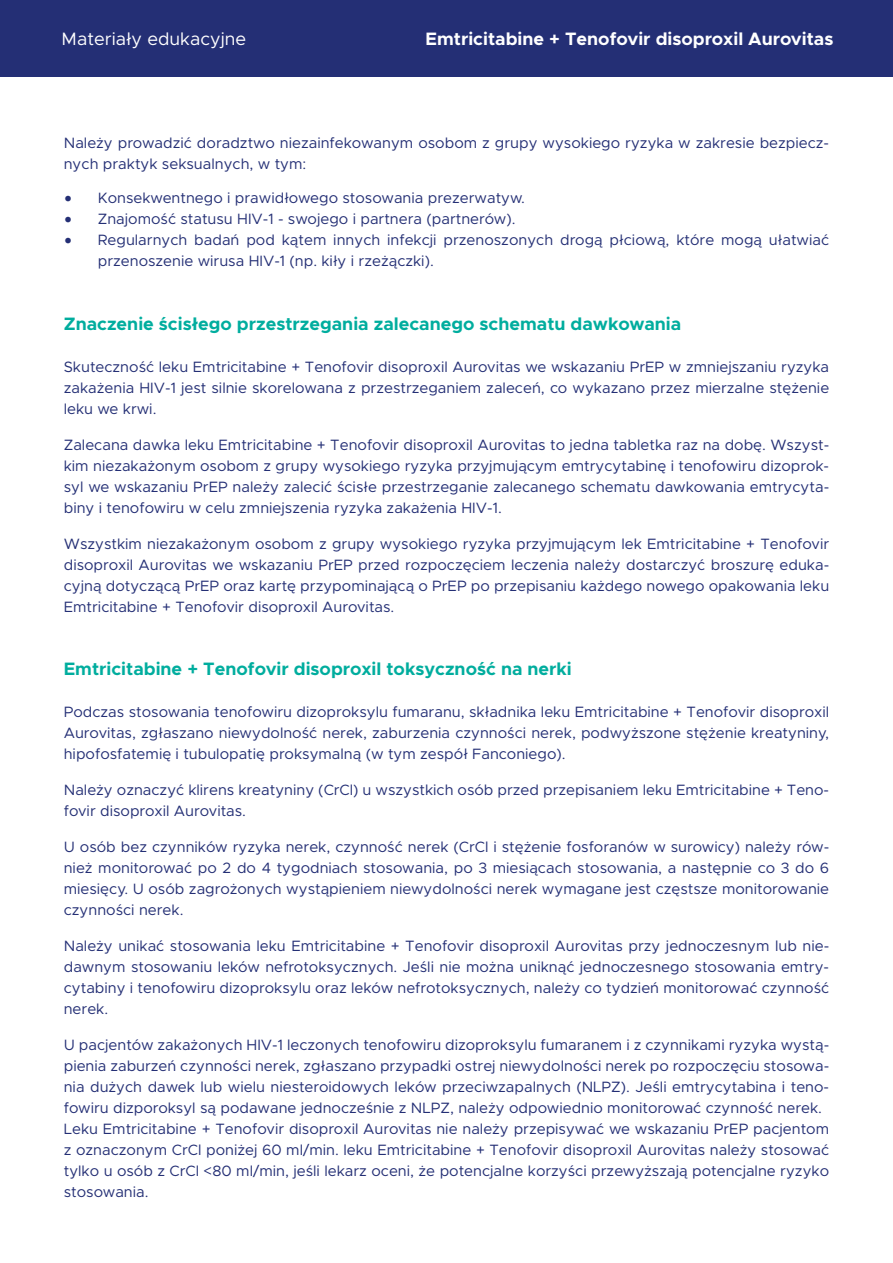
<style>
.page{position:relative;width:893px;height:1263px;background:#fff}
.page>*{position:absolute;margin:0;border:0;box-sizing:border-box;transform-origin:0 0}
.t1{font:700 18px "Metropolis";color:#00ad9e}
.t2{font:700 18px "Metropolis";color:#fff}
.t3{font:18px "Metropolis";color:#fff}
.t4{font:15px/21px "Metropolis";color:#242f75;text-align:justify}
.s1{font-family:"Lato"}
</style>
<div class="page">
<div style="left:0;top:0;width:893px;height:77px;background:#242f75"></div>
<p class="t3" style="left:62px;top:28px;width:186px">Materiały edukacyjne</p>
<p class="t2" style="left:426px;top:28px;width:409px">Emtricitabine + Tenofovir disoproxil Aurovitas</p>
<p class="t4" style="left:64px;top:132px;width:767px">Należy prowadzić doradztwo niezainfekowanym osobom z grupy wysokiego ryzyka w zakresie bezpiecz&shy;nych praktyk seksualnych, w tym:</p>
<p class="t4" style="left:64px;top:188px;width:463px"><span class="s1">•</span> Konsekwentnego i prawidłowego stosowania prezerwatyw.</p>
<p class="t4" style="left:64px;top:209px;width:453px"><span class="s1">•</span> Znajomość statusu HIV-1 - swojego i partnera (partnerów).</p>
<p class="t4" style="left:98px;top:230px;width:733px;text-indent:-34px"><span class="s1">•</span> Regularnych badań pod kątem innych infekcji przenoszonych drogą płciową, które mogą ułatwiać przenoszenie wirusa HIV-1 (np. kiły i rzeżączki).</p>
<p class="t1" style="left:64px;top:313px;width:619px">Znaczenie ścisłego przestrzegania zalecanego schematu dawkowania</p>
<p class="t4" style="left:64px;top:357px;width:767px">Skuteczność leku Emtricitabine + Tenofovir disoproxil Aurovitas we wskazaniu PrEP w zmniejszaniu ryzyka zakażenia HIV-1 jest silnie skorelowana z przestrzeganiem zaleceń, co wykazano przez mierzalne stężenie leku we krwi.</p>
<p class="t4" style="left:64px;top:435px;width:767px">Zalecana dawka leku Emtricitabine + Tenofovir disoproxil Aurovitas to jedna tabletka raz na dobę. Wszyst&shy;kim niezakażonym osobom z grupy wysokiego ryzyka przyjmującym emtrycytabinę i tenofowiru dizoprok&shy;syl we wskazaniu PrEP należy zalecić ścisłe przestrzeganie zalecanego schematu dawkowania emtrycyta&shy;biny i tenofowiru w celu zmniejszenia ryzyka zakażenia HIV-1.</p>
<p class="t4" style="left:64px;top:534px;width:767px">Wszystkim niezakażonym osobom z grupy wysokiego ryzyka przyjmującym lek Emtricitabine + Tenofovir disoproxil Aurovitas we wskazaniu PrEP przed rozpoczęciem leczenia należy dostarczyć broszurę eduka&shy;cyjną dotyczącą PrEP oraz kartę przypominającą o PrEP po przepisaniu każdego nowego opakowania leku Emtricitabine + Tenofovir disoproxil Aurovitas.</p>
<p class="t1" style="left:64px;top:657px;width:509px">Emtricitabine + Tenofovir disoproxil toksyczność na nerki</p>
<p class="t4" style="left:64px;top:701px;width:767px">Podczas stosowania tenofowiru dizoproksylu fumaranu, składnika leku Emtricitabine + Tenofovir disoproxil Aurovitas, zgłaszano niewydolność nerek, zaburzenia czynności nerek, podwyższone stężenie kreatyniny, hipofosfatemię i tubulopatię proksymalną (w tym zespół Fanconiego).</p>
<p class="t4" style="left:64px;top:779px;width:767px">Należy oznaczyć klirens kreatyniny (CrCl) u wszystkich osób przed przepisaniem leku Emtricitabine + Teno&shy;fovir disoproxil Aurovitas.</p>
<p class="t4" style="left:64px;top:836px;width:767px">U osób bez czynników ryzyka nerek, czynność nerek (CrCl i stężenie fosforanów w surowicy) należy rów&shy;nież monitorować po 2 do 4 tygodniach stosowania, po 3 miesiącach stosowania, a następnie co 3 do 6 miesięcy. U osób zagrożonych wystąpieniem niewydolności nerek wymagane jest częstsze monitorowanie czynności nerek.</p>
<p class="t4" style="left:64px;top:935px;width:767px">Należy unikać stosowania leku Emtricitabine + Tenofovir disoproxil Aurovitas przy jednoczesnym lub nie&shy;dawnym stosowaniu leków nefrotoksycznych. Jeśli nie można uniknąć jednoczesnego stosowania emtry&shy;cytabiny i tenofowiru dizoproksylu oraz leków nefrotoksycznych, należy co tydzień monitorować czynność nerek.</p>
<p class="t4" style="left:64px;top:1034px;width:767px;text-align:left">U pacjentów zakażonych HIV-1 leczonych tenofowiru dizoproksylu fumaranem i z czynnikami ryzyka wystą&shy;pienia zaburzeń czynności nerek, zgłaszano przypadki ostrej niewydolności nerek po rozpoczęciu stosowa&shy;nia dużych dawek lub wielu niesteroidowych leków przeciwzapalnych (NLPZ). Jeśli emtrycytabina i teno&shy;fowiru dizporoksyl są podawane jednocześnie z NLPZ, należy odpowiednio monitorować czynność nerek.<br>Leku Emtricitabine + Tenofovir disoproxil Aurovitas nie należy przepisywać we wskazaniu PrEP pacjentom z oznaczonym CrCl poniżej 60 ml/min. leku Emtricitabine + Tenofovir disoproxil Aurovitas należy stosować tylko u osób z CrCl &lt;80 ml/min, jeśli lekarz oceni, że potencjalne korzyści przewyższają potencjalne ryzyko stosowania.</p>
</div>
